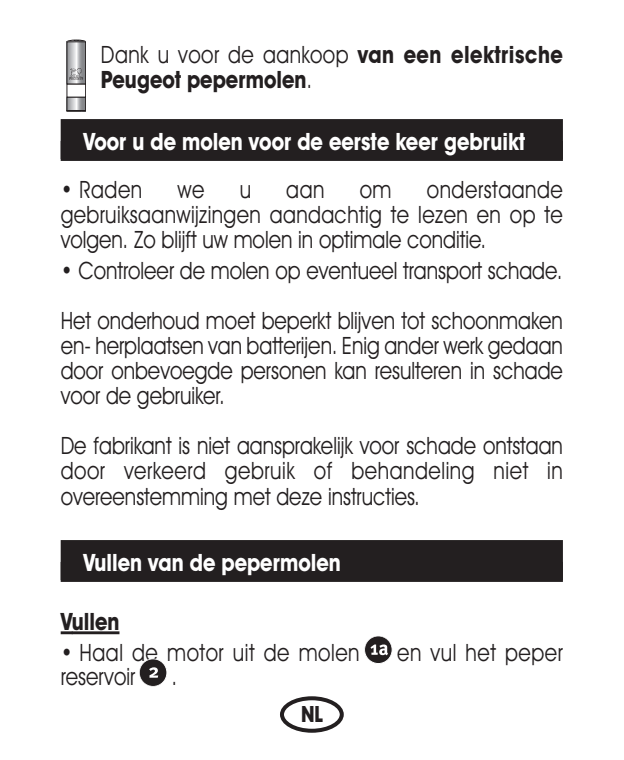
<style>
.page{position:relative;width:624px;height:760px;background:#fff}
.page>*{position:absolute;margin:0;border:0;box-sizing:border-box;transform-origin:0 0}
.t1{font:24px/25.2px "Avant Garde IT Cby BT";color:#231f20;text-align:justify;scale:.85 1}
.t2{font:700 24px/25.2px "Avant Garde IT Cby BT";color:#231f20;scale:.85 1}
.t3{font:700 24px "Avant Garde IT Cby BT";color:#fff;scale:.85 1}
.t4{font:24px "Avant Garde IT Cby BT";letter-spacing:.025em;color:#231f20;scale:.85 1}
.t5{font:700 22.4px "Avant Garde IT Cby BT";color:#231f20;scale:.85 1}
.s1{font-weight:400}
</style>
<div class="page">
<div style="left:61px;top:119px;width:502px;height:40px;background:#231f20"></div>
<div style="left:61px;top:141px;width:502px;height:20px;background:#231f20"></div>
<div style="left:61px;top:540px;width:502px;height:40px;background:#231f20"></div>
<div style="left:61px;top:562px;width:502px;height:20px;background:#231f20"></div>
<svg style="left:61px;top:631px;width:11px;height:3px"></svg>
<hr style="left:72px;top:631px;width:47px;height:3px;background:#231f20">
<div style="left:139px;top:659px;width:28px;height:27px;background:#231f20;border-radius:50%"></div>
<div style="left:139px;top:659px;width:28px;height:28px;border:1px solid #fff;border-radius:50%"></div>
<svg style="left:149px;top:667px;width:9px;height:11px"></svg>
<div style="left:365px;top:636px;width:27px;height:28px;background:#231f20;border-radius:50%"></div>
<div style="left:364px;top:636px;width:28px;height:28px;border:1px solid #fff;border-radius:50%"></div>
<svg style="left:371px;top:645px;width:17px;height:10px"></svg>
<svg style="left:280px;top:696px;width:64px;height:37px"></svg>
<div style="left:67px;top:40px;width:19px;height:4px;border:1px solid #231f20;border-radius:50%"></div>
<svg style="left:69px;top:44px;width:15px;height:38px"></svg>
<div style="left:67px;top:42px;width:19px;height:42px;border:1px solid #231f20"></div>
<svg style="left:69px;top:99px;width:15px;height:10px"></svg>
<div style="left:67px;top:97px;width:19px;height:14px;border:1px solid #231f20"></div>
<svg style="left:67px;top:110px;width:19px;height:2px"></svg>
<svg style="left:69px;top:68px;width:14px;height:12px"></svg>
<p class="t2" style="left:101px;top:45px;width:545px"><span class="s1">Dank u voor de aankoop</span> van een elektrische<br>Peugeot pepermolen<span class="s1">.</span></p>
<p class="t3" style="left:83px;top:133px;width:521px">Voor u de molen voor de eerste keer gebruikt</p>
<p class="t1" style="left:61px;top:179px;width:98px">• Raden</p>
<p class="t1" style="left:177px;top:179px;width:33px">we</p>
<p class="t1" style="left:240px;top:179px;width:15px">u</p>
<p class="t1" style="left:286px;top:179px;width:46px">aan</p>
<p class="t1" style="left:360px;top:179px;width:39px">om</p>
<p class="t1" style="left:61px;top:179px;width:592px;text-indent:366px">onderstaande gebruiksaanwijzingen aandachtig te lezen en op te volgen. Zo blijft uw molen in optimale conditie.</p>
<p class="t1" style="left:61px;top:248px;width:592px;line-height:49.6px">• Controleer de molen op eventueel transport schade.<br>Het onderhoud moet beperkt blijven tot schoonmaken</p>
<p class="t1" style="left:61px;top:335px;width:592px">en- herplaatsen van batterijen. Enig ander werk gedaan door onbevoegde personen kan resulteren in schade voor de gebruiker.</p>
<p class="t1" style="left:61px;top:435px;width:592px">De fabrikant is niet aansprakelijk voor schade ontstaan door verkeerd gebruik of behandeling niet in overeenstemming met deze instructies.</p>
<p class="t3" style="left:83px;top:554px;width:305px">Vullen van de pepermolen</p>
<p class="t2" style="left:61px;top:612px;width:71px">Vullen</p>
<p class="t4" style="left:61px;top:643px;width:353px">• Haal de motor uit de molen</p>
<p class="t4" style="left:397px;top:643px;width:197px">en vul het peper</p>
<p class="t1" style="left:61px;top:666px;width:89px">reservoir</p>
<p class="t1" style="left:172px;top:666px;width:8px">.</p>
<p class="t5" style="left:301px;top:706px;width:27px">NL</p>
</div>
